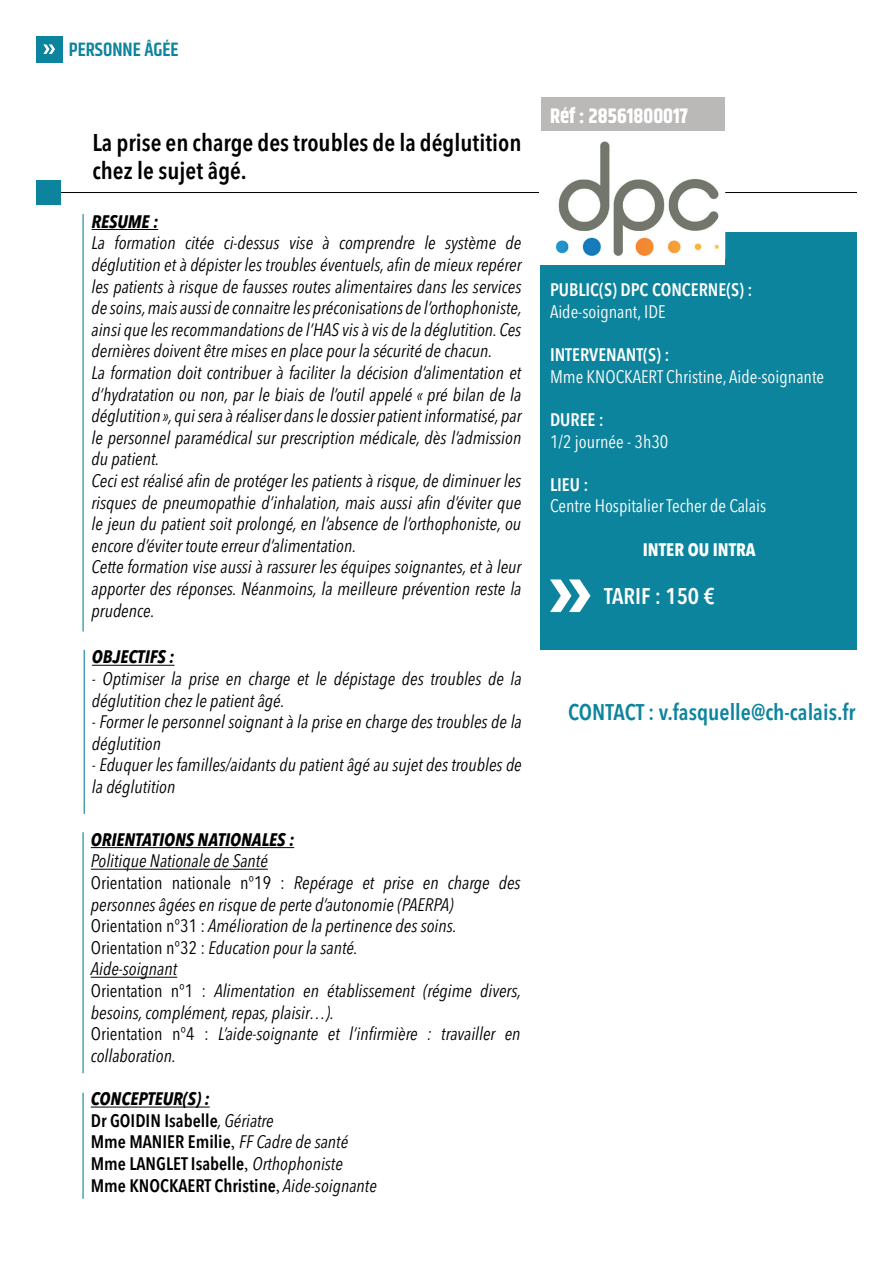
<style>
.page{position:relative;width:893px;height:1263px;background:#fff}
.page>*{position:absolute;margin:0;border:0;box-sizing:border-box;transform-origin:0 0}
.t1{font:600 condensed 24px/28.8px "Avenir Next LT Pro";color:#000001}
.t2{font:600 condensed 22.5px "Avenir Next LT Pro";color:#0d849d}
.t3{font:600 condensed 22.5px "Avenir Next LT Pro";color:#fff}
.t4{font:700 21px "Khand";color:#fff}
.t5{font:600 19.5px "Khand";color:#0d849d}
.t6{font:italic condensed 18px/21.6px "Avenir Next LT Pro";color:#000001}
.t7{font:600 condensed 18px/21.6px "Avenir Next LT Pro";color:#000001}
.t8{font:condensed 18px "Avenir Next LT Pro";color:#fff}
.t9{font:600 condensed 18px "Avenir Next LT Pro";color:#fff}
.t10{font:italic 700 condensed 18px "Avenir Next LT Pro";color:#000001}
.t11{font:700 condensed 18px "Avenir Next LT Pro";color:#fff}
.s1{font-style:normal}
.s2{font-weight:700;font-style:italic}
.s3{font-weight:400;font-style:italic}
.s4{font-family:"Minion Pro";font-weight:400;font-stretch:normal}
</style>
<div class="page">
<div style="left:541px;top:97px;width:183px;height:164px;background:#bbb9b8"></div>
<div style="left:36px;top:36px;width:26px;height:26px;background:#0d849d"></div>
<svg style="left:43px;top:44px;width:12px;height:10px"></svg>
<div style="left:540px;top:233px;width:316px;height:417px;background:#0d849d"></div>
<hr style="left:48px;top:192px;width:809px;height:1px;background:#000001">
<div style="left:36px;top:180px;width:25px;height:25px;background:#0d849d"></div>
<div style="left:539px;top:132px;width:186px;height:133px;background:#fff"></div>
<img style="left:556px;top:141px;width:163px;height:115px">
<svg style="left:550px;top:579px;width:40px;height:33px"></svg>
<hr style="left:92px;top:229px;width:66px;height:1px;background:#000001">
<hr style="left:82px;top:214px;width:2px;height:417px;background:#0d849d">
<hr style="left:92px;top:665px;width:83px;height:1px;background:#000001">
<hr style="left:84px;top:650px;width:1px;height:164px;background:#0d849d">
<hr style="left:91px;top:847px;width:203px;height:1px;background:#000001">
<hr style="left:91px;top:869px;width:177px;height:1px;background:#000001">
<hr style="left:91px;top:977px;width:86px;height:1px;background:#000001">
<hr style="left:82px;top:832px;width:2px;height:241px;background:#0d849d">
<hr style="left:91px;top:1106px;width:119px;height:1px;background:#000001">
<hr style="left:82px;top:1093px;width:2px;height:106px;background:#0d849d">
<p class="t5" style="left:69px;top:37px;width:111px">PERSONNE ÂGÉE</p>
<h1 class="t1" style="left:92px;top:128px;width:430px">La prise en charge des troubles de la déglutition chez le sujet âgé.</h1>
<p class="t10" style="left:92px;top:210px;width:68px">RESUME :</p>
<p class="t6" style="left:92px;top:232px;width:432px">La formation citée ci-dessus vise à comprendre le système de déglutition et à dépister les troubles éventuels, afin de mieux repérer les patients à risque de fausses routes alimentaires dans les services de soins, mais aussi de connaitre les préconisations de l’orthophoniste, ainsi que les recommandations de l’HAS vis à vis de la déglutition. Ces dernières doivent être mises en place pour la sécurité de chacun.<br>La formation doit contribuer à faciliter la décision d’alimentation et d’hydratation ou non, par le biais de l’outil appelé « pré bilan de la déglutition », qui sera à réaliser dans le dossier patient informatisé, par le personnel paramédical sur prescription médicale, dès l’admission du patient.<br>Ceci est réalisé afin de protéger les patients à risque, de diminuer les risques de pneumopathie d’inhalation, mais aussi afin d’éviter que le jeun du patient soit prolongé, en l’absence de l’orthophoniste, ou encore d’éviter toute erreur d’alimentation.<br>Cette formation vise aussi à rassurer les équipes soignantes, et à leur apporter des réponses. Néanmoins, la meilleure prévention reste la prudence.</p>
<p class="t10" style="left:92px;top:646px;width:84px">OBJECTIFS :</p>
<p class="t6" style="left:92px;top:668px;width:431px">- Optimiser la prise en charge et le dépistage des troubles de la déglutition chez le patient âgé.</p>
<p class="t6" style="left:92px;top:711px;width:431px">- Former le personnel soignant à la prise en charge des troubles de la déglutition</p>
<p class="t6" style="left:92px;top:754px;width:431px">- Eduquer les familles/aidants du patient âgé au sujet des troubles de la déglutition</p>
<p class="t10" style="left:91px;top:828px;width:205px">ORIENTATIONS NATIONALES :</p>
<p class="t6" style="left:91px;top:850px;width:432px">Politique Nationale de Santé<br><span class="s1">Orientation nationale n°19 :</span> Repérage et prise en charge des personnes âgées en risque de perte d’autonomie (PAERPA)<br><span class="s1">Orientation n°31 :</span> Amélioration de la pertinence des soins.<br><span class="s1">Orientation n°32 :</span> Education pour la santé.<br>Aide-soignant<br><span class="s1">Orientation n°1 :</span> Alimentation en établissement (régime divers, besoins, complément, repas, plaisir…).<br><span class="s1">Orientation n°4 :</span> L’aide-soignante et l’infirmière : travailler en collaboration.</p>
<p class="t7" style="left:91px;top:1088px;width:288px"><span class="s2">CONCEPTEUR(S) :<br></span>Dr GOIDIN Isabelle<span class="s3">, Gériatre<br></span>Mme MANIER Emilie<span class="s4">,</span> <span class="s3">FF Cadre de santé<br></span>Mme LANGLET Isabelle<span class="s4">,</span> <span class="s3">Orthophoniste<br></span>Mme KNOCKAERT Christine<span class="s4">,</span> <span class="s3">Aide-soignante</span></p>
<p class="t4" style="left:550px;top:101px;width:139px">Réf : 28561800017</p>
<p class="t9" style="left:550px;top:279px;width:204px">PUBLIC(S) DPC CONCERNE(S) :</p>
<p class="t8" style="left:550px;top:301px;width:117px">Aide-soignant, IDE</p>
<p class="t9" style="left:550px;top:344px;width:121px">INTERVENANT(S) :</p>
<p class="t8" style="left:550px;top:366px;width:276px">Mme KNOCKAERT Christine, Aide-soignante</p>
<p class="t9" style="left:550px;top:409px;width:55px">DUREE :</p>
<p class="t8" style="left:550px;top:430px;width:120px">1/2 journée - 3h30</p>
<p class="t9" style="left:550px;top:474px;width:40px">LIEU :</p>
<p class="t8" style="left:550px;top:495px;width:218px">Centre Hospitalier Techer de Calais</p>
<p class="t11" style="left:643px;top:538px;width:114px">INTER OU INTRA</p>
<p class="t3" style="left:604px;top:583px;width:112px">TARIF : 150 €</p>
<p class="t2" style="left:568px;top:698px;width:289px">CONTACT : v.fasquelle@ch-calais.fr</p>
</div>
